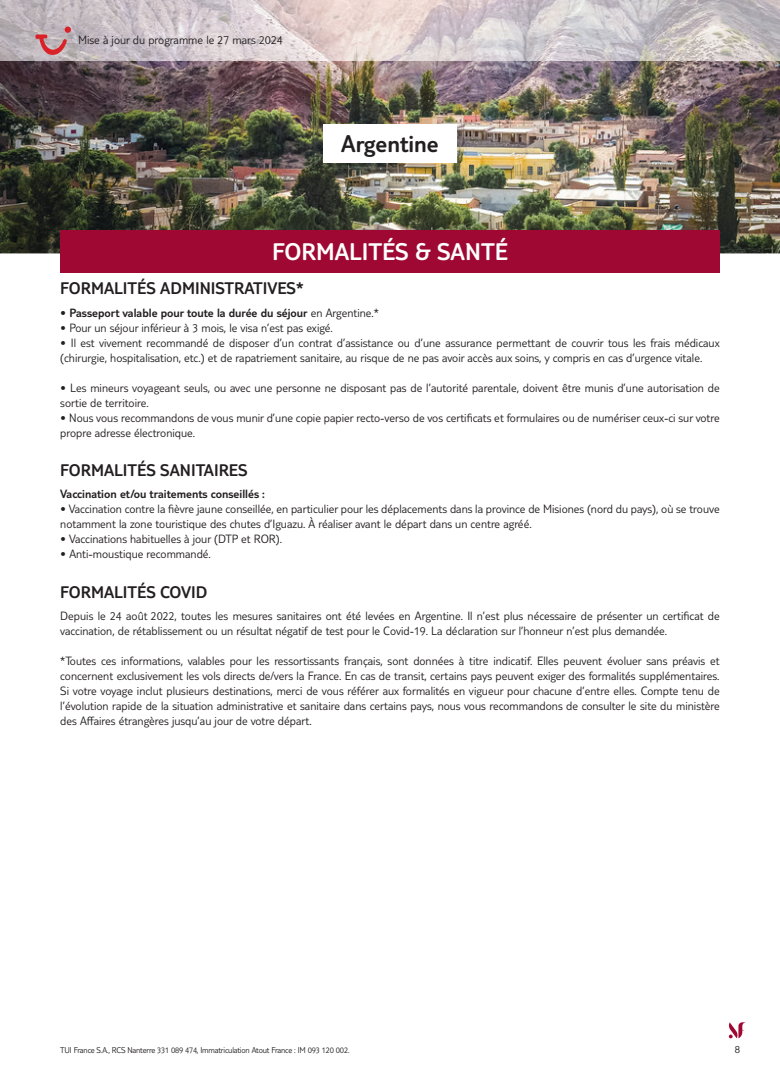
<style>
.page{position:relative;width:780px;height:1088px;background:#fff}
.page>*{position:absolute;margin:0;border:0;box-sizing:border-box;transform-origin:0 0}
.t1{font:300 25px "TUI Type";color:#fff}
.t2{font:300 25px "TUI Type";color:#231f20}
.t3{font:300 17.5px "TUI Type";color:#231f20}
.t4{font:300 12.5px/15px "TUI Type";color:#231f20}
.t5{font:300 12.5px "TUI Type";color:#231f20}
.t6{font:300 11.25px "TUI Type";color:#231f20}
.t7{font:300 8.75px "TUI Type";letter-spacing:-.02em;color:#231f20}
.s1{font-style:inherit}
</style>
<div class="page">
<svg style="left:728px;top:1022px;width:18px;height:16px"></svg>
<img style="left:0;top:60px;width:780px;height:193px">
<img style="left:0;top:0;width:780px;height:60px">
<div style="left:323px;top:124px;width:133px;height:39px;background:#fff"></div>
<div style="left:60px;top:230px;width:659px;height:43px;background:#9e0832"></div>
<svg style="left:35px;top:27px;width:36px;height:33px"></svg>
<p class="t4" style="left:78px;top:32px;width:206px">Mise à jour du programme le 27 mars 2024</p>
<h1 class="t2" style="left:341px;top:129px;width:99px">Argentine</h1>
<h1 class="t1" style="left:272px;top:237px;width:237px">FORMALITÉS &amp; SANTÉ</h1>
<h2 class="t3" style="left:60px;top:279px;width:245px">FORMALITÉS ADMINISTRATIVES*</h2>
<p class="t5" style="left:60px;top:305px;width:320px">• Passeport valable pour toute la durée du séjour <span class="s1">en Argentine.*</span></p>
<p class="t4" style="left:60px;top:320px;width:274px">• Pour un séjour inférieur à 3 mois, le visa n’est pas exigé.</p>
<p class="t4" style="left:60px;top:335px;width:661px">• Il est vivement recommandé de disposer d’un contrat d’assistance ou d’une assurance permettant de couvrir tous les frais médicaux (chirurgie, hospitalisation, etc.) et de rapatriement sanitaire, au risque de ne pas avoir accès aux soins, y compris en cas d’urgence vitale.</p>
<p class="t4" style="left:60px;top:380px;width:661px">• Les mineurs voyageant seuls, ou avec une personne ne disposant pas de l’autorité parentale, doivent être munis d’une autorisation de sortie de territoire.</p>
<p class="t4" style="left:60px;top:410px;width:661px">• Nous vous recommandons de vous munir d’une copie papier recto-verso de vos certificats et formulaires ou de numériser ceux-ci sur votre propre adresse électronique.</p>
<h2 class="t3" style="left:60px;top:460px;width:189px">FORMALITÉS SANITAIRES</h2>
<p class="t5" style="left:60px;top:487px;width:206px">Vaccination et/ou traitements conseillés :</p>
<p class="t4" style="left:60px;top:501px;width:661px">• Vaccination contre la fièvre jaune conseillée, en particulier pour les déplacements dans la province de Misiones (nord du pays), où se trouve notamment la zone touristique des chutes d’Iguazu. À réaliser avant le départ dans un centre agréé.</p>
<p class="t4" style="left:60px;top:531px;width:223px">• Vaccinations habituelles à jour (DTP et ROR).</p>
<p class="t4" style="left:60px;top:546px;width:152px">• Anti-moustique recommandé.</p>
<h2 class="t3" style="left:60px;top:582px;width:149px">FORMALITÉS COVID</h2>
<p class="t4" style="left:60px;top:608px;width:661px">Depuis le 24 août 2022, toutes les mesures sanitaires ont été levées en Argentine. Il n’est plus nécessaire de présenter un certificat de vaccination, de rétablissement ou un résultat négatif de test pour le Covid-19. La déclaration sur l’honneur n’est plus demandée.</p>
<p class="t4" style="left:60px;top:653px;width:661px;text-align:justify">*Toutes ces informations, valables pour les ressortissants français, sont données à titre indicatif. Elles peuvent évoluer sans préavis et concernent exclusivement les vols directs de/vers la France. En cas de transit, certains pays peuvent exiger des formalités supplémentaires.<br>Si votre voyage inclut plusieurs destinations, merci de vous référer aux formalités en vigueur pour chacune d’entre elles. Compte tenu de l’évolution rapide de la situation administrative et sanitaire dans certains pays, nous vous recommandons de consulter le site du ministère des Affaires étrangères jusqu’au jour de votre départ.</p>
<p class="t7" style="left:60px;top:1045px;width:291px">TUI France S.A., RCS Nanterre 331 089 474, Immatriculation Atout France : IM 093 120 002.</p>
<p class="t6" style="left:734px;top:1042px;width:7px">8</p>
</div>
